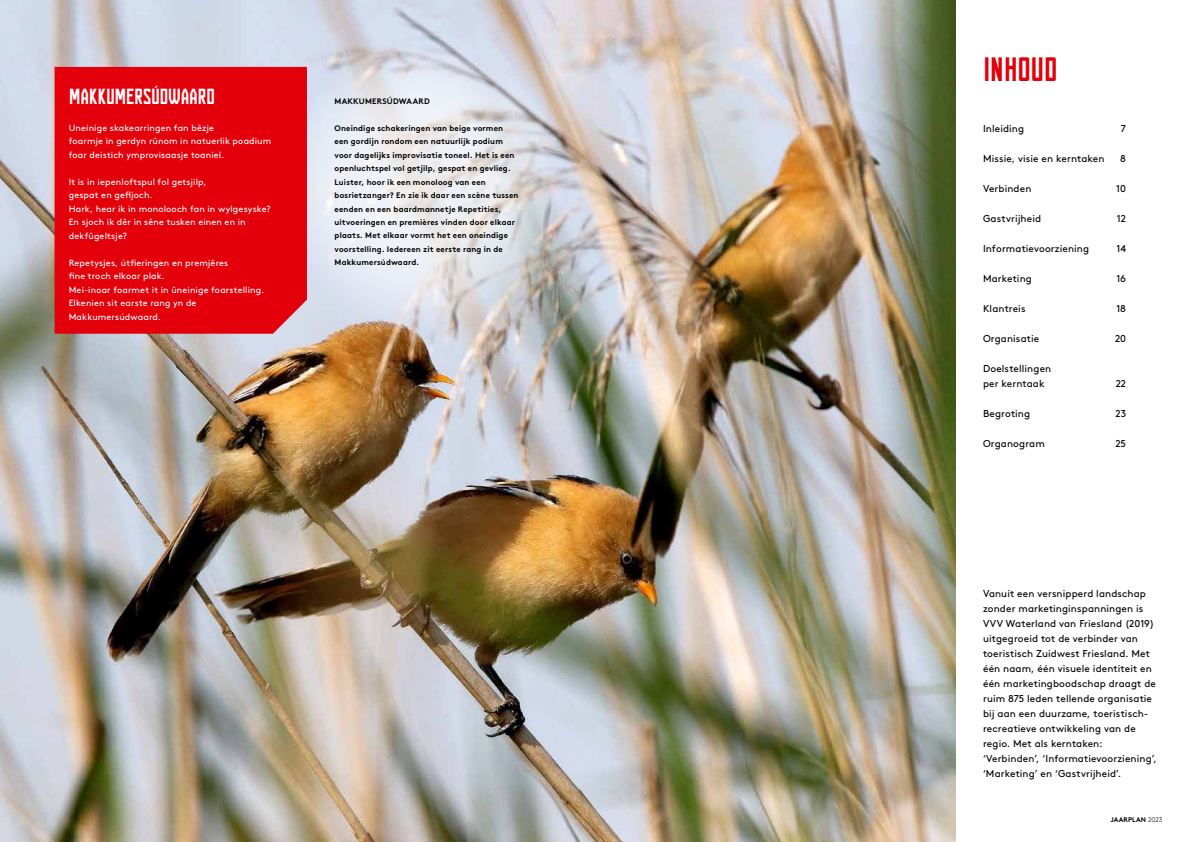
<style>
.page{position:relative;width:1191px;height:842px;background:#fff}
.page>*{position:absolute;margin:0;border:0;box-sizing:border-box;transform-origin:0 0}
.t1{font:condensed 34px "FUNCTION";letter-spacing:-.015em;color:#e3000b}
.t2{font:condensed 22px "FUNCTION";letter-spacing:-.02em;color:#fff}
.t3{font:10px/15px "Brown Std";letter-spacing:.01em;color:#000}
.t4{font:9px/13.5px "Brown Std";letter-spacing:.015em;color:#fff}
.t5{font:700 8px/13.5px "Brown Std";letter-spacing:.02em;color:#000}
.t6{font:700 6.8px "Brown Std";letter-spacing:.01em;color:#000}
.s1{font-weight:300}
</style>
<div class="page">
<img style="left:0;top:0;width:955px;height:842px">
<svg style="left:279px;top:43px;width:287px;height:287px;background:#e0e2e7"></svg>
<div style="left:55px;top:67px;width:252px;height:267px;background:#e3000b"></div>
<h2 class="t2" style="left:69px;top:84px;width:148px">MAKKUMERSÚDWAARD</h2>
<p class="t4" style="left:69px;top:121px;width:204px">Uneinige skakearringen fan bêzje<br>foarmje in gerdyn rûnom in natuerlik poadium foar deistich ymprovisaasje toaniel.</p>
<p class="t4" style="left:69px;top:175px;width:203px">It is in iepenloftspul fol getsjilp,<br>gespat en gefljoch.<br>Hark, hear ik in monolooch fan in wylgesyske?<br>En sjoch ik dêr in sêne tusken einen en in dekfûgeltsje?</p>
<p class="t4" style="left:69px;top:256px;width:197px">Repetysjes, útfieringen en premjêres<br>fine troch elkoar plak.<br>Mei-inoar foarmet it in ûneinige foarstelling.<br>Elkenien sit earste rang yn de<br>Makkumersúdwaard.</p>
<p class="t5" style="left:335px;top:94px;width:97px">MAKKUMERSÚDWAARD</p>
<p class="t5" style="left:334px;top:121px;width:185px">Oneindige schakeringen van beige vormen een gordijn rondom een natuurlijk podium voor dagelijks improvisatie toneel. Het is een openluchtspel vol getjilp, gespat en gevlieg.<br>Luister, hoor ik een monoloog van een bosrietzanger? En zie ik daar een scène tussen eenden en een baardmannetje Repetities, uitvoeringen en premières vinden door elkaar plaats. Met elkaar vormt het een oneindige voorstelling. Iedereen zit eerste rang in de Makkumersúdwaard.</p>
<h1 class="t1" style="left:983px;top:51px;width:76px">INHOUD</h1>
<p class="t3" style="left:983px;top:121px;width:43px">Inleiding</p>
<p class="t3" style="left:1120px;top:121px;width:7px">7</p>
<p class="t3" style="left:983px;top:151px;width:123px">Missie, visie en kerntaken</p>
<p class="t3" style="left:1120px;top:151px;width:7px">8</p>
<p class="t3" style="left:983px;top:181px;width:50px">Verbinden</p>
<p class="t3" style="left:1116px;top:181px;width:11px">10</p>
<p class="t3" style="left:983px;top:211px;width:60px">Gastvrijheid</p>
<p class="t3" style="left:1117px;top:211px;width:11px">12</p>
<p class="t3" style="left:983px;top:241px;width:108px">Informatievoorziening</p>
<p class="t3" style="left:1116px;top:241px;width:11px">14</p>
<p class="t3" style="left:983px;top:271px;width:50px">Marketing</p>
<p class="t3" style="left:1116px;top:271px;width:11px">16</p>
<p class="t3" style="left:983px;top:301px;width:44px">Klantreis</p>
<p class="t3" style="left:1116px;top:301px;width:11px">18</p>
<p class="t3" style="left:983px;top:331px;width:58px">Organisatie</p>
<p class="t3" style="left:1115px;top:331px;width:13px">20</p>
<p class="t3" style="left:983px;top:361px;width:70px">Doelstellingen per kerntaak</p>
<p class="t3" style="left:1115px;top:376px;width:12px">22</p>
<p class="t3" style="left:983px;top:406px;width:49px">Begroting</p>
<p class="t3" style="left:1115px;top:406px;width:12px">23</p>
<p class="t3" style="left:983px;top:436px;width:63px">Organogram</p>
<p class="t3" style="left:1115px;top:436px;width:12px">25</p>
<p class="t3" style="left:983px;top:586px;width:175px">Vanuit een versnipperd landschap zonder marketinginspanningen is VVV Waterland van Friesland (2019) uitgegroeid tot de verbinder van toeristisch Zuidwest Friesland. Met één naam, één visuele identiteit en één marketingboodschap draagt de ruim 875 leden tellende organisatie bij aan een duurzame, toeristisch&shy;recreatieve ontwikkeling van de regio. Met als kerntaken: ‘Verbinden’, ‘Informatievoorziening’, ‘Marketing’ en ‘Gastvrijheid’.</p>
<p class="t6" style="left:1110px;top:816px;width:54px">JAARPLAN <span class="s1">2023</span></p>
</div>
